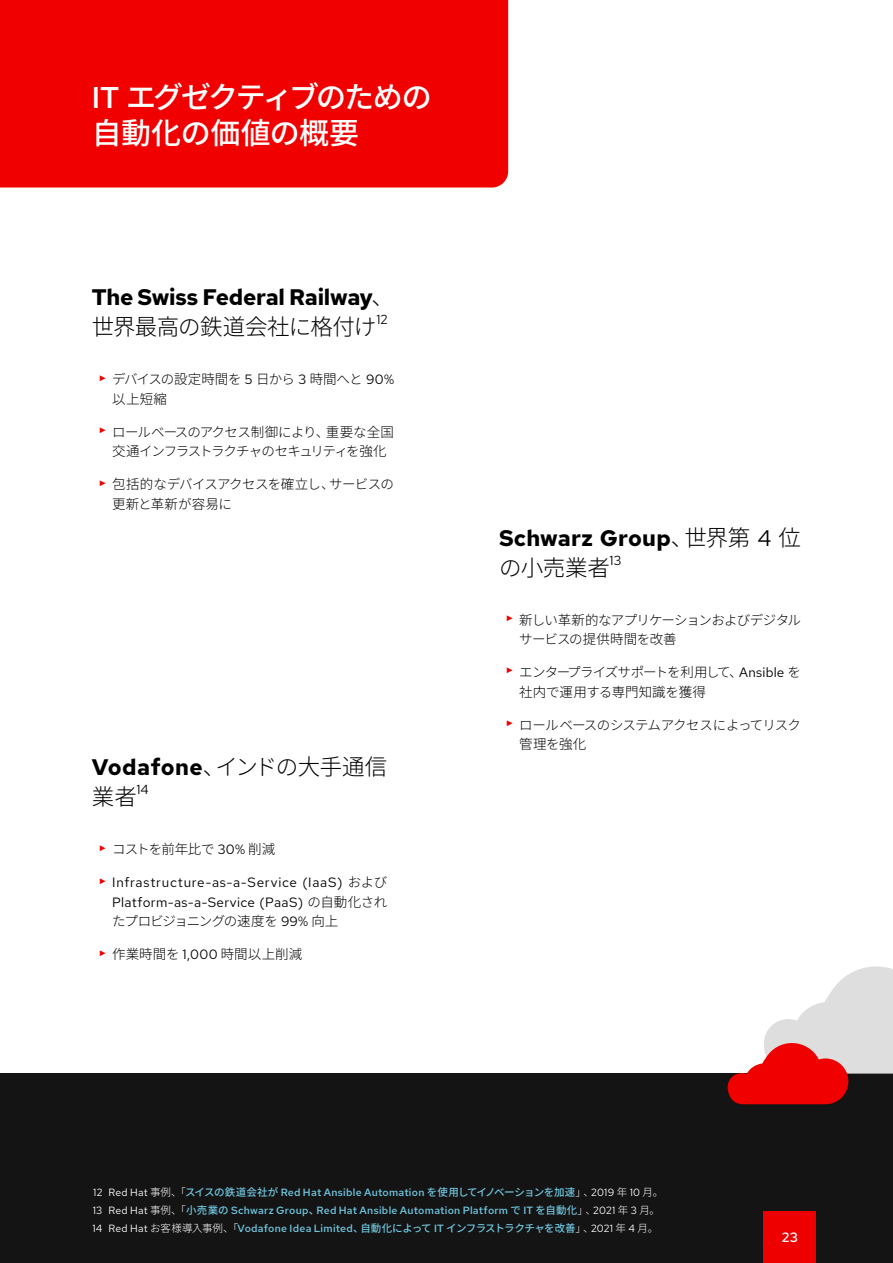
<style>
.page{position:relative;width:893px;height:1263px;background:#fff}
.page>*{position:absolute;margin:0;border:0;box-sizing:border-box;transform-origin:0 0}
.t1{font:500 30px/36px "Noto Sans JP";letter-spacing:-.04em;color:#fff}
.t2{font:300 22.5px/30px "Noto Sans JP";letter-spacing:-.025em;color:#000}
.t3{font:700 22.5px "Red Hat Text";letter-spacing:-.01em;color:#000}
.t4{font:700 22.5px "Red Hat Text";letter-spacing:.01em;color:#000}
.t5{font:300 13.5px/19.5px "Noto Sans JP";letter-spacing:-.04em;color:#000}
.t6{font:13.5px/19.5px "Red Hat Text";letter-spacing:.05em;color:#000;text-align:right}
.t7{font:300 13.5px/19.5px "Noto Sans JP";letter-spacing:-.065em;color:#000;text-align:center}
.t8{font:300 13.5px "Noto Sans JP";letter-spacing:-.08em;color:#000}
.t9{font:300 13.5px "Noto Sans JP";letter-spacing:.005em;color:#000}
.t10{font:500 13.5px "Red Hat Text";color:#fff}
.t11{font:13.05px "Red Hat Text";color:#000}
.t12{font:500 10.5px/18px "Red Hat Text";letter-spacing:.025em;color:#70c5de}
.t13{font:500 10.5px "Noto Sans JP";letter-spacing:-.045em;color:#70c5de}
.s1{font-family:"Red Hat Text"}
.s2{font-family:"Noto Sans JP";font-weight:300}
.s3{font-family:"Red Hat Text";font-weight:400}
.s4{font-family:"Red Hat Text";font-weight:700}
.s5{font-weight:400}
.s6{font-family:"Red Hat Text";font-weight:400;color:#fff}
.s7{font-weight:300;color:#fff}
.s8{font-weight:400;color:#fff}
.s9{font-family:"Noto Sans JP";font-weight:300;color:#fff}
.s10{font-family:"Noto Sans JP"}
</style>
<div class="page">
<div style="left:0;top:1074px;width:893px;height:189px;background:#141414"></div>
<div style="left:0;top:0;width:508px;height:188px;background:#f10000"></div>
<svg style="left:728px;top:966px;width:165px;height:138px"></svg>
<div style="left:763px;top:1211px;width:53px;height:52px;background:#e00"></div>
<h1 class="t1" style="left:92px;top:80px;width:341px"><span class="s1">IT</span> エグゼクティブのための自動化の価値の概要</h1>
<h2 class="t3" style="left:92px;top:282px;width:304px">The Swiss Federal Railway<span class="s2">、</span></h2>
<h2 class="t2" style="left:92px;top:312px;width:286px">世界最高の鉄道会社に格付け</h2>
<p class="t11" style="left:376px;top:311px;width:13px">12</p>
<p class="t5" style="left:112px;top:370px;width:283px;text-indent:-14px"><sup>►</sup> デバイスの設定時間を <span class="s3">5</span> 日から <span class="s3">3</span> 時間へと <span class="s3">90%</span>以上短縮</p>
<p class="t7" style="left:99px;top:422px;width:297px"><sup>►</sup> ロールベースのアクセス制御により、重要な全国交通インフラストラクチャのセキュリティを強化</p>
<p class="t5" style="left:112px;top:475px;width:283px;text-indent:-14px"><sup>►</sup> 包括的なデバイスアクセスを確立し、サービスの更新と革新が容易に</p>
<h2 class="t2" style="left:92px;top:752px;width:297px"><span class="s4">Vodafone</span>、インドの大手通信業者</h2>
<p class="t11" style="left:136px;top:781px;width:14px">14</p>
<p class="t5" style="left:99px;top:840px;width:178px"><sup>►</sup> コストを前年比で <span class="s3">30%</span> 削減</p>
<p class="t6" style="left:99px;top:873px;width:290px"><sup>►</sup> Infrastructure-as-a-Service (IaaS) <span class="s2">および<br></span>Platform-as-a-Service (PaaS) <span class="s2">の自動化され</span></p>
<p class="t8" style="left:112px;top:914px;width:228px">たプロビジョニングの速度を <span class="s3">99%</span> 向上</p>
<p class="t9" style="left:99px;top:947px;width:205px"><sup>►</sup> 作業時間を <span class="s3">1,000</span> 時間以上削減</p>
<h2 class="t4" style="left:499px;top:523px;width:304px">Schwarz Group<span class="s2">、世界第</span> <span class="s5">4</span> <span class="s2">位</span></h2>
<h2 class="t2" style="left:499px;top:553px;width:113px">の小売業者</h2>
<p class="t11" style="left:610px;top:551px;width:13px">13</p>
<p class="t5" style="left:519px;top:610px;width:283px;text-indent:-14px"><sup>►</sup> 新しい革新的なアプリケーションおよびデジタルサービスの提供時間を改善</p>
<p class="t5" style="left:519px;top:663px;width:283px;text-indent:-14px"><sup>►</sup> エンタープライズサポートを利用して、<span class="s3">Ansible</span> を社内で運用する専門知識を獲得</p>
<p class="t5" style="left:519px;top:715px;width:283px;text-indent:-14px"><sup>►</sup> ロールベースのシステムアクセスによってリスク管理を強化</p>
<p class="t13" style="left:93px;top:1186px;width:572px"><span class="s6">12 Red Hat</span> <span class="s7">事例、「</span>スイスの鉄道会社が <span class="s1">Red Hat Ansible Automation</span> を使用してイノベーションを加速<span class="s7">」、</span><span class="s6">2019</span> <span class="s7">年</span> <span class="s6">10</span> <span class="s7">月。</span></p>
<p class="t12" style="left:93px;top:1201px;width:569px"><span class="s8">13 Red Hat</span> <span class="s9">事例、「</span><span class="s10">小売業の</span> Schwarz Group<span class="s10">、</span>Red Hat Ansible Automation Platform <span class="s10">で</span> IT <span class="s10">を自動化</span><span class="s9">」、</span><span class="s8">2021</span> <span class="s9">年</span> <span class="s8">3</span> <span class="s9">月。<br></span><span class="s8">14 Red Hat</span> <span class="s9">お客様導入事例、「</span>Vodafone Idea Limited<span class="s10">、自動化によって</span> IT <span class="s10">インフラストラクチャを改善</span><span class="s9">」、</span><span class="s8">2021</span> <span class="s9">年</span> <span class="s8">4</span> <span class="s9">月。</span></p>
<p class="t10" style="left:782px;top:1228px;width:18px">23</p>
</div>
